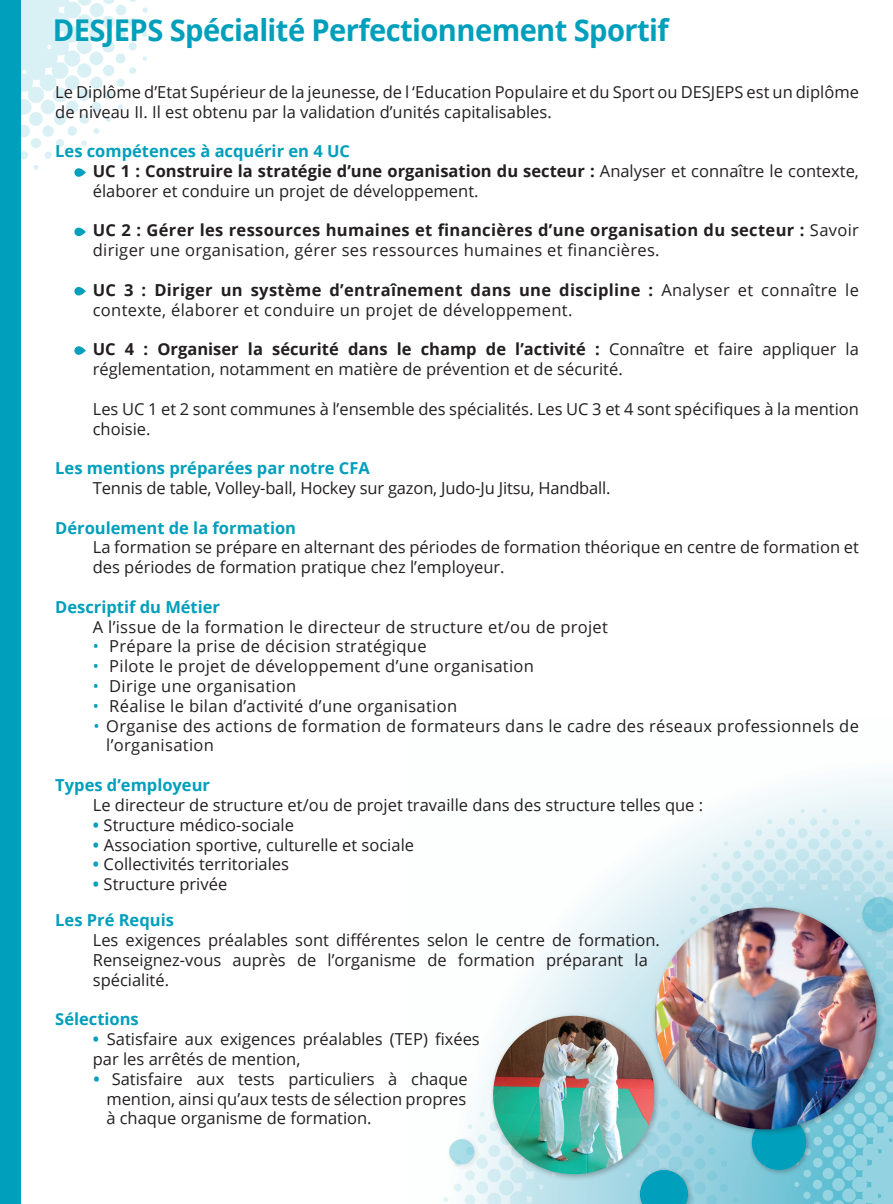
<style>
.page{position:relative;width:893px;height:1204px;background:#fff}
.page>*{position:absolute;margin:0;border:0;box-sizing:border-box;transform-origin:0 0}
.t1{font:700 30px "Open Sans";letter-spacing:-.02em;color:#009fbc}
.t2{font:16.5px/19.8px "Open Sans";color:#231f20}
.t3{font:16.5px/19.8px "Open Sans";letter-spacing:.02em;color:#231f20}
.t4{font:700 16.5px/19.8px "Open Sans";letter-spacing:.02em;color:#231f20}
.t5{font:700 16.5px "Open Sans";color:#009fbc}
.s1{font-weight:700;color:#009fbc}
.s2{font-weight:700}
.s3{font-weight:400}
.s4{color:#009fbc}
</style>
<div class="page">
<svg style="left:21px;top:0;width:127px;height:170px"></svg>
<div style="left:0;top:0;width:21px;height:1203px;background:#009fbc"></div>
<svg style="left:515px;top:777px;width:378px;height:426px"></svg>
<svg style="left:680px;top:808px;width:213px;height:233px;background:#d3ebf1"></svg>
<svg style="left:794px;top:1041px;width:99px;height:162px;background:#82ccdc"></svg>
<div style="left:859px;top:893px;width:34px;height:45px;background:#231f20;opacity:.3"></div>
<svg style="left:862px;top:896px;width:31px;height:35px"></svg>
<div style="left:749px;top:1112px;width:63px;height:63px;background:#231f20;opacity:.3"></div>
<div style="left:752px;top:1115px;width:54px;height:54px;background:#009fbc;border-radius:50%"></div>
<svg style="left:443px;top:1070px;width:296px;height:133px"></svg>
<svg style="left:74px;top:227px;width:12px;height:9px"></svg>
<svg style="left:74px;top:168px;width:12px;height:9px"></svg>
<svg style="left:74px;top:346px;width:12px;height:9px"></svg>
<svg style="left:74px;top:287px;width:12px;height:8px"></svg>
<div style="left:490px;top:1012px;width:171px;height:168px;background:#231f20;opacity:.3"></div>
<img style="left:493px;top:1015px;width:161px;height:159px">
<div style="left:651px;top:904px;width:232px;height:231px;background:#231f20;opacity:.3"></div>
<img style="left:655px;top:907px;width:221px;height:222px;border-radius:111px">
<h1 class="t1" style="left:53px;top:9px;width:618px">DESJEPS Spécialité Perfectionnement Sportif</h1>
<p class="t2" style="left:55px;top:81px;width:805px">Le Diplôme d’Etat Supérieur de la jeunesse, de l ‘Education Populaire et du Sport ou DESJEPS est un diplôme de niveau II. Il est obtenu par la validation d’unités capitalisables.</p>
<p class="t2" style="left:93px;top:141px;width:768px;text-indent:-38px"><span class="s1">Les compétences à acquérir en 4 UC<br></span><span class="s2">UC 1 : Construire la stratégie d’une organisation du secteur :</span> Analyser et connaître le contexte, élaborer et conduire un projet de développement.</p>
<p class="t4" style="left:93px;top:220px;width:768px">UC 2 : Gérer les ressources humaines et financières d’une organisation du secteur : <span class="s3">Savoir diriger une organisation, gérer ses ressources humaines et financières.</span></p>
<p class="t3" style="left:93px;top:279px;width:768px"><span class="s2">UC 3 : Diriger un système d’entraînement dans une discipline :</span> Analyser et connaître le contexte, élaborer et conduire un projet de développement.</p>
<p class="t2" style="left:93px;top:339px;width:768px"><span class="s2">UC 4 : Organiser la sécurité dans le champ de l’activité :</span> Connaître et faire appliquer la réglementation, notamment en matière de prévention et de sécurité.</p>
<p class="t2" style="left:93px;top:398px;width:768px">Les UC 1 et 2 sont communes à l’ensemble des spécialités. Les UC 3 et 4 sont spécifiques à la mention choisie.</p>
<p class="t5" style="left:55px;top:456px;width:316px">Les mentions préparées par notre CFA</p>
<p class="t2" style="left:93px;top:477px;width:519px">Tennis de table, Volley-ball, Hockey sur gazon, Judo-Ju Jitsu, Handball.</p>
<p class="t5" style="left:55px;top:516px;width:242px">Déroulement de la formation</p>
<p class="t2" style="left:93px;top:537px;width:768px">La formation se prépare en alternant des périodes de formation théorique en centre de formation et des périodes de formation pratique chez l’employeur.</p>
<p class="t5" style="left:55px;top:595px;width:166px">Descriptif du Métier</p>
<p class="t3" style="left:93px;top:616px;width:517px">A l’issue de la formation le directeur de structure et/ou de projet</p>
<p class="t3" style="left:93px;top:636px;width:335px"><span class="s4">•</span> Prépare la prise de décision stratégique</p>
<p class="t3" style="left:93px;top:656px;width:443px"><span class="s4">•</span> Pilote le projet de développement d’une organisation</p>
<p class="t3" style="left:93px;top:675px;width:205px"><span class="s4">•</span> Dirige une organisation</p>
<p class="t3" style="left:93px;top:695px;width:366px"><span class="s4">•</span> Réalise le bilan d’activité d’une organisation</p>
<p class="t3" style="left:106px;top:715px;width:754px;text-indent:-13px"><span class="s4">•</span> Organise des actions de formation de formateurs dans le cadre des réseaux professionnels de l’organisation</p>
<p class="t5" style="left:55px;top:773px;width:156px">Types d’employeur</p>
<p class="t2" style="left:93px;top:794px;width:612px">Le directeur de structure et/ou de projet travaille dans des structure telles que :</p>
<p class="t2" style="left:93px;top:814px;width:203px"><span class="s1">•</span> Structure médico-sociale</p>
<p class="t2" style="left:93px;top:834px;width:323px"><span class="s1">•</span> Association sportive, culturelle et sociale</p>
<p class="t2" style="left:93px;top:854px;width:198px"><span class="s1">•</span> Collectivités territoriales</p>
<p class="t2" style="left:55px;top:865px;width:173px;line-height:36px;text-indent:38px"><span class="s1">•</span> Structure privée<br><span class="s1">Les Pré Requis</span></p>
<p class="t2" style="left:93px;top:929px;width:568px">Les exigences préalables sont différentes selon le centre de formation.<br>Renseignez-vous auprès de l’organisme de formation préparant la spécialité.</p>
<p class="t5" style="left:55px;top:1007px;width:85px">Sélections</p>
<p class="t2" style="left:93px;top:1028px;width:389px"><span class="s1">•</span> Satisfaire aux exigences préalables (TEP) fixées par les arrêtés de mention,</p>
<p class="t2" style="left:106px;top:1068px;width:363px;text-align:justify;text-indent:-13px"><span class="s1">•</span> Satisfaire aux tests particuliers à chaque mention, ainsi qu’aux tests de sélection propres à chaque organisme de formation.</p>
</div>
